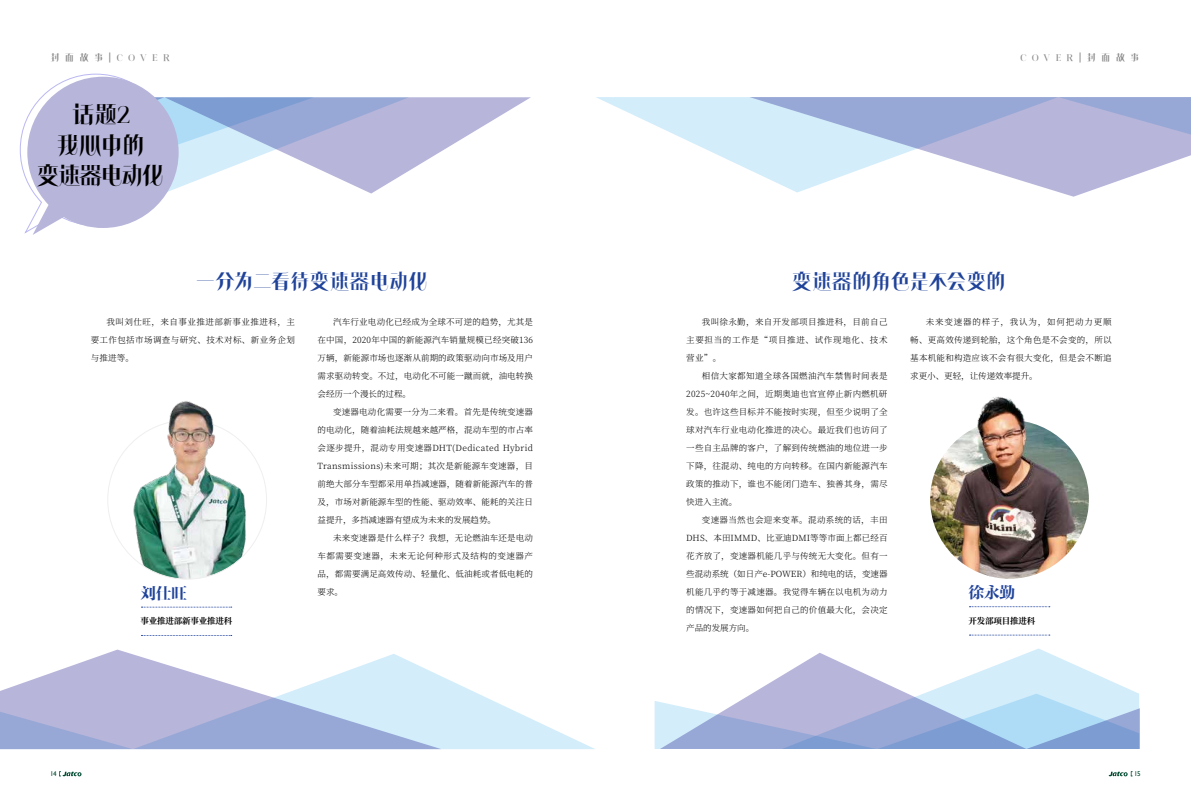
<style>
.page{position:relative;width:1191px;height:808px;background:#fff}
.page>*{position:absolute;margin:0;border:0;box-sizing:border-box;transform-origin:0 0}
.t1{font:25.1px/30.1px "FZPIAOTS GB1 0";letter-spacing:-.145em;color:#000;text-align:center}
.t2{font:22px "FZPIAOTS GB1 0";letter-spacing:-.11em;color:#20439a}
.t3{font:16px "FZFYSJW GB1 0";letter-spacing:-.04em;color:#20439a}
.t4{font:10px "FZPIAOTS GB1 0";letter-spacing:.475em;color:#868687}
.t5{font:300 8.5px/18px "Source Han Serif CN";letter-spacing:.03em;color:#000;text-align:justify}
.t6{font:700 8.5px "Source Han Serif CN";letter-spacing:-.02em;color:#000}
.t7{font:7px "Gill Sans";color:#004a30}
</style>
<div class="page">
<svg style="left:1108px;top:771px;width:24px;height:6px"></svg>
<svg style="left:59px;top:771px;width:23px;height:6px"></svg>
<svg style="left:654px;top:648px;width:485px;height:101px"></svg>
<svg style="left:596px;top:97px;width:595px;height:95px"></svg>
<svg style="left:409px;top:97px;width:122px;height:74px"></svg>
<svg style="left:0;top:654px;width:595px;height:95px"></svg>
<svg style="left:19px;top:73px;width:390px;height:162px"></svg>
<svg style="left:969px;top:606px;width:80px;height:1px"></svg>
<svg style="left:969px;top:635px;width:80px;height:1px"></svg>
<svg style="left:141px;top:607px;width:91px;height:1px"></svg>
<svg style="left:141px;top:635px;width:91px;height:1px"></svg>
<img style="left:108px;top:420px;width:158px;height:159px;border-radius:79px">
<img style="left:930px;top:420px;width:159px;height:159px;border-radius:79px">
<img style="left:950px;top:396px;width:121px;height:131px">
<img style="left:130px;top:401px;width:125px;height:115px">
<p class="t4" style="left:50px;top:51px;width:121px">封面故事|COVER</p>
<p class="t4" style="left:1020px;top:51px;width:121px">COVER|封面故事</p>
<h1 class="t1" style="left:36px;top:100px;width:132px">话题2<br>我心中的<br>变速器电动化</h1>
<h2 class="t2" style="left:194px;top:268px;width:237px">一分为二看待变速器电动化</h2>
<h2 class="t2" style="left:791px;top:268px;width:217px">变速器的角色是不会变的</h2>
<p class="t5" style="left:91px;top:313px;width:206px;text-indent:16px">我叫刘仕旺，来自事业推进部新事业推进科，主要工作包括市场调查与研究、技术对标、新业务企划与推进等。</p>
<p class="t5" style="left:317px;top:313px;width:217px;text-indent:16px">汽车行业电动化已经成为全球不可逆的趋势，尤其是在中国，2020年中国的新能源汽车销量规模已经突破136万辆，新能源市场也逐渐从前期的政策驱动向市场及用户需求驱动转变。不过，电动化不可能一蹴而就，油电转换会经历一个漫长的过程。</p>
<p class="t5" style="left:317px;top:403px;width:217px;text-indent:16px">变速器电动化需要一分为二来看。首先是传统变速器的电动化，随着油耗法规越来越严格，混动车型的市占率会逐步提升，混动专用变速器DHT(Dedicated Hybrid Transmissions)未来可期；其次是新能源车变速器，目前绝大部分车型都采用单挡减速器，随着新能源汽车的普及，市场对新能源车型的性能、驱动效率、能耗的关注日益提升，多挡减速器有望成为未来的发展趋势。</p>
<p class="t5" style="left:317px;top:529px;width:217px;text-indent:16px">未来变速器是什么样子？我想，无论燃油车还是电动车都需要变速器，未来无论何种形式及结构的变速器产品，都需要满足高效传动、轻量化、低油耗或者低电耗的要求。</p>
<h3 class="t3" style="left:140px;top:584px;width:48px">刘仕旺</h3>
<p class="t6" style="left:140px;top:616px;width:93px">事业推进部新事业推进科</p>
<p class="t5" style="left:686px;top:313px;width:203px;text-indent:16px">我叫徐永勤，来自开发部项目推进科，目前自己主要担当的工作是“项目推进、试作现地化、技术营业”。</p>
<p class="t5" style="left:686px;top:367px;width:203px;text-indent:16px">相信大家都知道全球各国燃油汽车禁售时间表是2025~2040年之间，近期奥迪也官宣停止新内燃机研发。也许这些目标并不能按时实现，但至少说明了全球对汽车行业电动化推进的决心。最近我们也访问了一些自主品牌的客户，了解到传统燃油的地位进一步下降，往混动、纯电的方向转移。在国内新能源汽车政策的推动下，谁也不能闭门造车、独善其身，需尽快进入主流。</p>
<p class="t5" style="left:686px;top:511px;width:203px;text-indent:16px">变速器当然也会迎来变革。混动系统的话，丰田DHS、本田IMMD、比亚迪DMI等等市面上都已经百花齐放了，变速器机能几乎与传统无大变化。但有一些混动系统（如日产e-POWER）和纯电的话，变速器机能几乎约等于减速器。我觉得车辆在以电机为动力的情况下，变速器如何把自己的价值最大化，会决定产品的发展方向。</p>
<p class="t5" style="left:910px;top:313px;width:203px;text-indent:16px">未来变速器的样子，我认为，如何把动力更顺畅、更高效传递到轮胎，这个角色是不会变的，所以基本机能和构造应该不会有很大变化，但是会不断追求更小、更轻，让传递效率提升。</p>
<h3 class="t3" style="left:968px;top:584px;width:48px">徐永勤</h3>
<p class="t6" style="left:968px;top:616px;width:68px">开发部项目推进科</p>
<p class="t7" style="left:50px;top:770px;width:8px">14</p>
<p class="t7" style="left:1134px;top:770px;width:8px">15</p>
</div>
